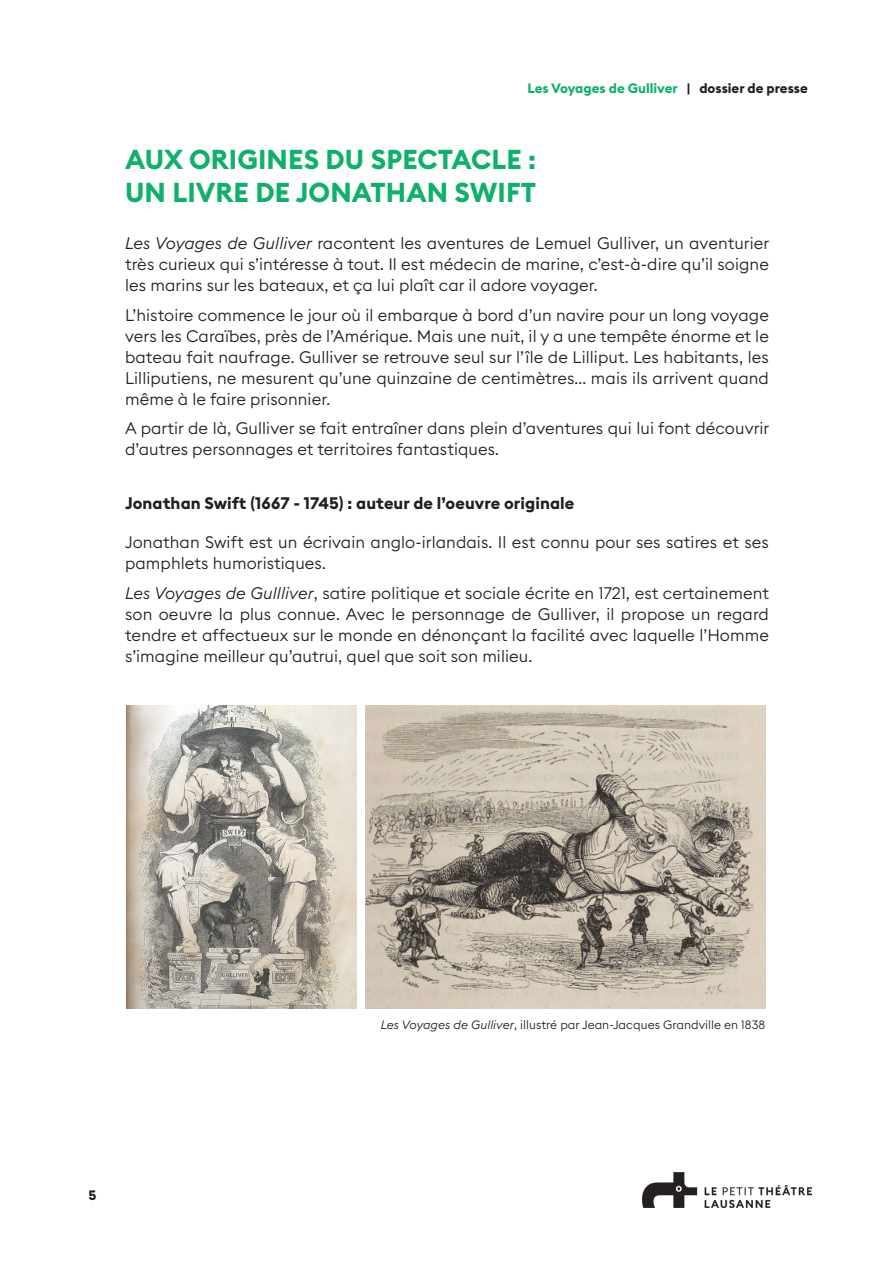
<style>
.page{position:relative;width:893px;height:1263px;background:#fff}
.page>*{position:absolute;margin:0;border:0;box-sizing:border-box;transform-origin:0 0}
.t1{font:700 27px/32.4px "Euclid Square";letter-spacing:.005em;color:#0fb06c}
.normal_liste{font:300 16.5px/21px "Euclid Square";letter-spacing:.005em;color:#231f20;text-align:justify}
.normal_liste-2{font:700 16.5px "Euclid Square";letter-spacing:.005em;color:#231f20}
.t2{font:700 13.5px "Euclid Square";color:#0fb06c}
.t3{font:700 13.5px "Euclid Square";color:#231f20}
.normal_liste-3{font:300 12px "Euclid Square";letter-spacing:.005em;color:#231f20}
.s1{color:#231f20}
.s2{font-style:italic}
</style>
<div class="page">
<img style="left:642px;top:1172px;width:169px;height:35px">
<img style="left:127px;top:706px;width:229px;height:302px">
<img style="left:365px;top:706px;width:400px;height:302px">
<p class="t2" style="left:527px;top:79px;width:282px">Les Voyages de Gulliver <span class="s1">| dossier de presse</span></p>
<p class="t1" style="left:125px;top:144px;width:413px">AUX ORIGINES DU SPECTACLE :<br>UN LIVRE DE JONATHAN SWIFT</p>
<p class="normal_liste" style="left:125px;top:233px;width:646px"><span class="s2">Les Voyages de Gulliver</span> racontent les aventures de Lemuel Gulliver, un aventurier très curieux qui s’intéresse à tout. Il est médecin de marine, c’est-à-dire qu’il soigne les marins sur les bateaux, et ça lui plaît car il adore voyager.</p>
<p class="normal_liste" style="left:125px;top:304px;width:645px">L’histoire commence le jour où il embarque à bord d’un navire pour un long voyage vers les Caraïbes, près de l’Amérique. Mais une nuit, il y a une tempête énorme et le bateau fait naufrage. Gulliver se retrouve seul sur l’île de Lilliput. Les habitants, les Lilliputiens, ne mesurent qu’une quinzaine de centimètres... mais ils arrivent quand même à le faire prisonnier.</p>
<p class="normal_liste" style="left:125px;top:418px;width:646px">A partir de là, Gulliver se fait entraîner dans plein d’aventures qui lui font découvrir d’autres personnages et territoires fantastiques.</p>
<p class="normal_liste-2" style="left:125px;top:493px;width:451px">Jonathan Swift (1667 - 1745) : auteur de l’oeuvre originale</p>
<p class="normal_liste" style="left:125px;top:531px;width:645px">Jonathan Swift est un écrivain anglo-irlandais. Il est connu pour ses satires et ses pamphlets humoristiques.</p>
<p class="normal_liste" style="left:125px;top:582px;width:645px"><span class="s2">Les Voyages de Gullliver</span>, satire politique et sociale écrite en 1721, est certainement son oeuvre la plus connue. Avec le personnage de Gulliver, il propose un regard tendre et affectueux sur le monde en dénonçant la facilité avec laquelle l’Homme s’imagine meilleur qu’autrui, quel que soit son milieu.</p>
<p class="t3" style="left:89px;top:1186px;width:9px">5</p>
<p class="t3" style="left:85px;top:1187px;width:12px">11</p>
<p class="normal_liste-3" style="left:381px;top:1017px;width:386px"><span class="s2">Les Voyages de Gulliver</span>, illustré par Jean-Jacques Grandville en 1838</p>
</div>
